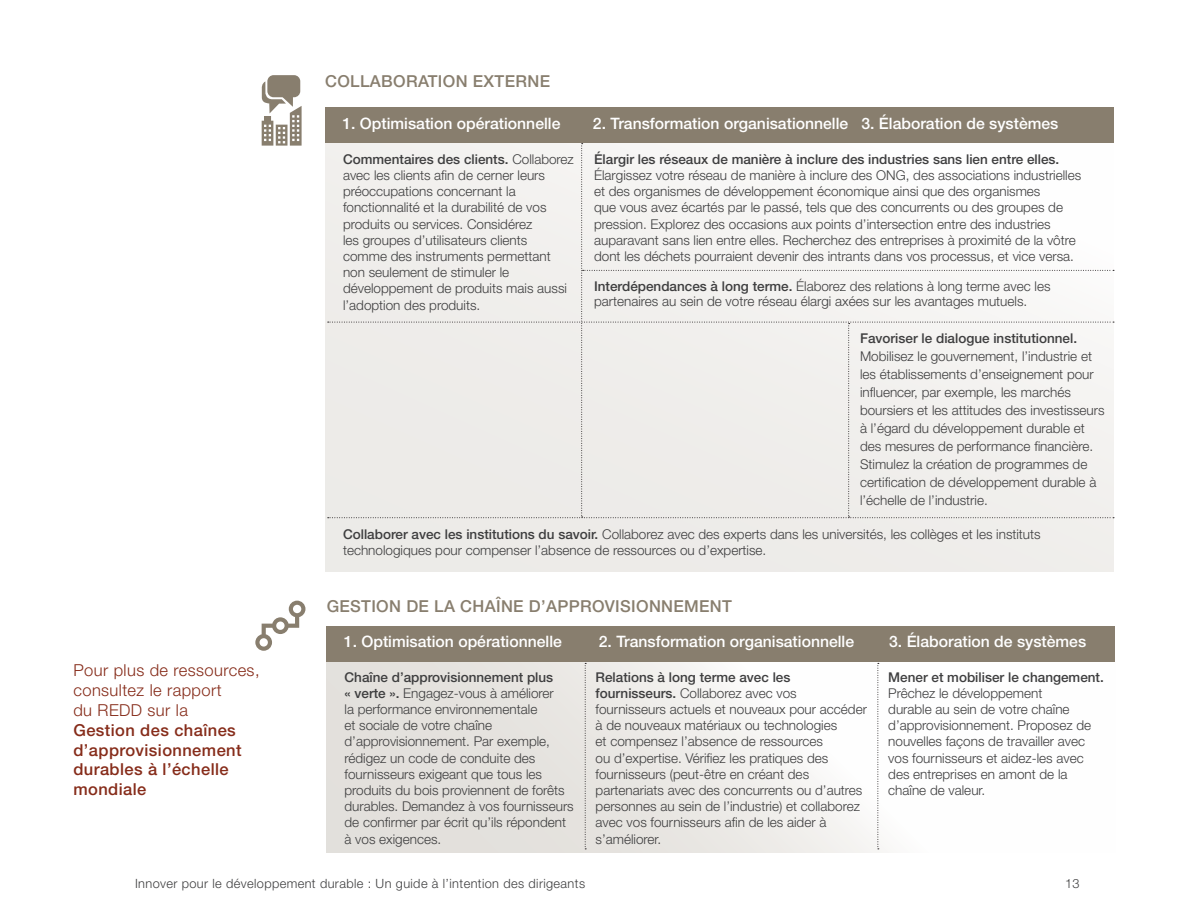
<style>
.page{position:relative;width:1188px;height:918px;background:#fff}
.page>*{position:absolute;margin:0;border:0;box-sizing:border-box;transform-origin:0 0}
.Main_Text{font:500 16.5px/19.8px "Helvetica Neue LT Std";letter-spacing:.025em;color:#862c1a}
.Main_Text-2{font:500 16.5px "Helvetica Neue LT Std";letter-spacing:.02em;color:#887e6e}
.t1{font:500 15.75px "Helvetica Neue LT Std";color:#fff}
.t2{font:300 13.5px/16.2px "Helvetica Neue LT Std";color:#3e3e3f}
.t3{font:300 12.75px "Helvetica Neue LT Std";letter-spacing:.03em;color:#3e3e3f}
.s1{font-weight:500}
.s2{font-weight:300}
</style>
<div class="page">
<div style="left:325px;top:137px;width:789px;height:434px;background:#edebe9"></div>
<div style="left:325px;top:108px;width:789px;height:35px;background:#887e6e"></div>
<svg style="left:328px;top:143px;width:786px;height:375px"></svg>
<div style="left:267px;top:75px;width:33px;height:22px;background:#887e6e;border-radius:6px"></div>
<svg style="left:262px;top:81px;width:40px;height:65px"></svg>
<div style="left:327px;top:658px;width:788px;height:194px;background:linear-gradient(to right,#dfdcd7,#fff)"></div>
<div style="left:327px;top:626px;width:788px;height:36px;background:#887e6e"></div>
<svg style="left:878px;top:663px;width:1px;height:186px"></svg>
<svg style="left:585px;top:663px;width:1px;height:186px"></svg>
<svg style="left:255px;top:601px;width:50px;height:50px"></svg>
<p class="Main_Text-2" style="left:325px;top:71px;width:226px">COLLABORATION EXTERNE</p>
<p class="t1" style="left:342px;top:114px;width:219px">1. Optimisation opérationnelle</p>
<p class="t1" style="left:593px;top:114px;width:467px">2. Transformation organisationnelle 3. Élaboration de systèmes</p>
<p class="t2" style="left:343px;top:151px;width:232px"><span class="s1">Commentaires des clients.</span> Collaborez avec les clients afin de cerner leurs préoccupations concernant la fonctionnalité et la durabilité de vos produits ou services. Considérez<br>les groupes d’utilisateurs clients comme des instruments permettant non seulement de stimuler le développement de produits mais aussi l’adoption des produits.</p>
<p class="t2" style="left:594px;top:151px;width:489px"><span class="s1">Élargir les réseaux de manière à inclure des industries sans lien entre elles.<br></span>Élargissez votre réseau de manière à inclure des ONG, des associations industrielles et des organismes de développement économique ainsi que des organismes<br>que vous avez écartés par le passé, tels que des concurrents ou des groupes de pression. Explorez des occasions aux points d’intersection entre des industries auparavant sans lien entre elles. Recherchez des entreprises à proximité de la vôtre dont les déchets pourraient devenir des intrants dans vos processus, et vice versa.</p>
<p class="t2" style="left:594px;top:278px;width:458px;line-height:15px"><span class="s1">Interdépendances à long terme.</span> Élaborez des relations à long terme avec les partenaires au sein de votre réseau élargi axées sur les avantages mutuels.</p>
<p class="t2" style="left:860px;top:329px;width:246px;line-height:18px"><span class="s1">Favoriser le dialogue institutionnel.<br></span>Mobilisez le gouvernement, l’industrie et les établissements d’enseignement pour influencer, par exemple, les marchés boursiers et les attitudes des investisseurs à l’égard du développement durable et des mesures de performance financière.<br>Stimulez la création de programmes de certification de développement durable à l’échelle de l’industrie.</p>
<p class="t2" style="left:343px;top:526px;width:699px"><span class="s1">Collaborer avec les institutions du savoir.</span> Collaborez avec des experts dans les universités, les collèges et les instituts technologiques pour compenser l’absence de ressources ou d’expertise.</p>
<p class="Main_Text" style="left:73px;top:661px;width:188px"><span class="s2">Pour plus de ressources, consultez le rapport<br>du REDD sur la<br></span>Gestion des chaînes d’approvisionnement durables à l’échelle mondiale</p>
<p class="Main_Text-2" style="left:327px;top:596px;width:407px">GESTION DE LA CHAÎNE D’APPROVISIONNEMENT</p>
<p class="t1" style="left:344px;top:632px;width:219px">1. Optimisation opérationnelle</p>
<p class="t1" style="left:599px;top:632px;width:257px">2. Transformation organisationnelle</p>
<p class="t1" style="left:889px;top:632px;width:198px">3. Élaboration de systèmes</p>
<p class="t2" style="left:345px;top:668px;width:231px"><span class="s1">Chaîne d’approvisionnement plus<br>« verte ».</span> Engagez-vous à améliorer<br>la performance environnementale<br>et sociale de votre chaîne d’approvisionnement. Par exemple, rédigez un code de conduite des fournisseurs exigeant que tous les produits du bois proviennent de forêts durables. Demandez à vos fournisseurs de confirmer par écrit qu’ils répondent à vos exigences.</p>
<p class="t2" style="left:596px;top:668px;width:273px"><span class="s1">Relations à long terme avec les fournisseurs.</span> Collaborez avec vos fournisseurs actuels et nouveaux pour accéder à de nouveaux matériaux ou technologies<br>et compensez l’absence de ressources<br>ou d’expertise. Vérifiez les pratiques des fournisseurs (peut-être en créant des partenariats avec des concurrents ou d’autres personnes au sein de l’industrie) et collaborez avec vos fournisseurs afin de les aider à s’améliorer.</p>
<p class="t2" style="left:888px;top:668px;width:217px"><span class="s1">Mener et mobiliser le changement.<br></span>Prêchez le développement<br>durable au sein de votre chaîne d’approvisionnement. Proposez de nouvelles façons de travailler avec vos fournisseurs et aidez-les avec des entreprises en amont de la chaîne de valeur.</p>
<p class="t3" style="left:135px;top:876px;width:452px">Innover pour le développement durable : Un guide à l’intention des dirigeants</p>
<p class="t3" style="left:1065px;top:876px;width:16px">13</p>
</div>
